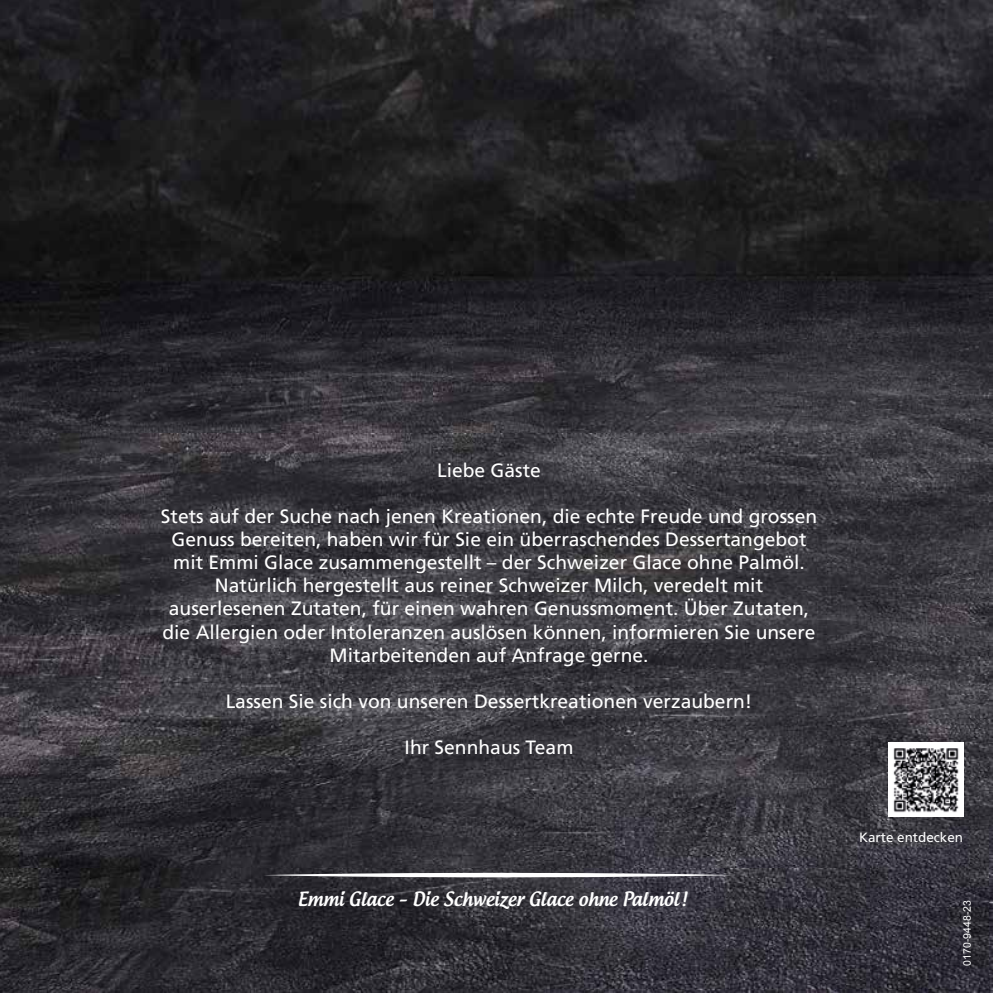
<style>
.page{position:relative;width:993px;height:993px;background:#fff}
.page>*{position:absolute;margin:0;border:0;box-sizing:border-box;transform-origin:0 0}
.t1{font:19.25px/23.1px "Frutiger LT Com";color:#fff;text-align:center}
.t2{font:500 18.9px "Androgyne";color:#fff;scale:.95 1}
.t3{font:13.47px "Frutiger LT Com";color:#fff}
.t4{font:10.5px "Arial";color:#fff}
</style>
<div class="page">
<img style="left:0;top:0;width:992px;height:992px">
<svg style="left:263px;top:872px;width:469px;height:5px"></svg>
<img style="left:888px;top:741px;width:74px;height:75px">
<p class="t1" style="left:437px;top:458px;width:105px">Liebe Gäste</p>
<p class="t1" style="left:161px;top:504px;width:657px">Stets auf der Suche nach jenen Kreationen, die echte Freude und grossen Genuss bereiten, haben wir für Sie ein überraschendes Dessertangebot mit Emmi Glace zusammengestellt – der Schweizer Glace ohne Palmöl.<br>Natürlich hergestellt aus reiner Schweizer Milch, veredelt mit auserlesenen Zutaten, für einen wahren Genussmoment. Über Zutaten, die Allergien oder Intoleranzen auslösen können, informieren Sie unsere Mitarbeitenden auf Anfrage gerne.</p>
<p class="t1" style="left:225px;top:689px;width:528px">Lassen Sie sich von unseren Dessertkreationen verzaubern!</p>
<p class="t1" style="left:404px;top:735px;width:170px">Ihr Sennhaus Team</p>
<p class="t2" style="left:298px;top:886px;width:411px">Emmi Glace – Die Schweizer Glace ohne Palmöl!</p>
<p class="t3" style="left:858px;top:828px;width:106px">Karte entdecken</p>
<p class="t4" style="left:959px;top:965px;width:67px;rotate:-90deg">0170-9448-23</p>
</div>
